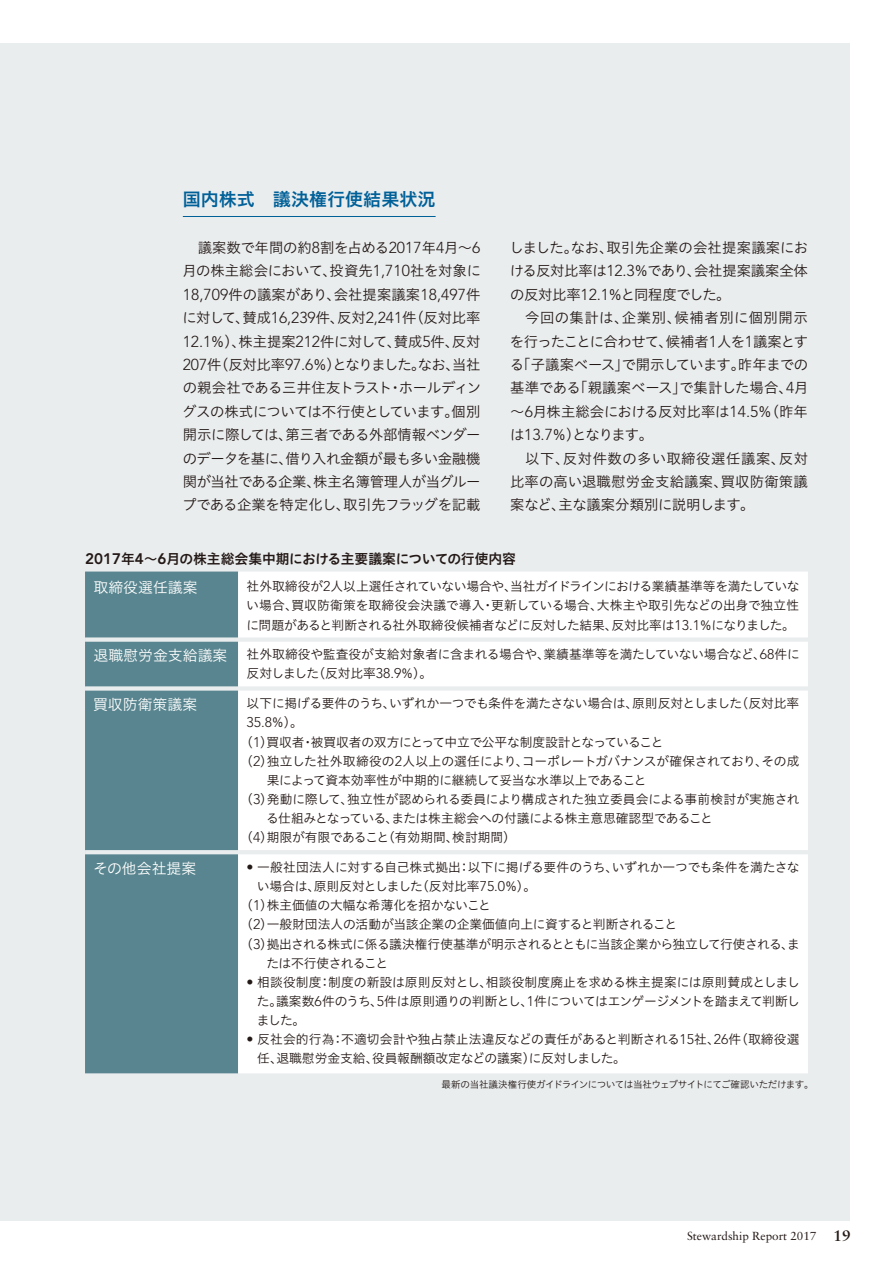
<style>
.page{position:relative;width:893px;height:1263px;background:#fff}
.page>*{position:absolute;margin:0;border:0;box-sizing:border-box;transform-origin:0 0}
.t1{font:18px "Hiragino UD Sans Std W6";color:#006098}
.t2{font:14.85px "Hiragino UD Sans Std W3";color:#fff}
.t3{font:14.4px/23.4px "Hiragino UD Sans Std W3";letter-spacing:-.015em;color:#231916;text-align:justify}
.t4{font:300 14.1px "Avenir";color:#231916}
.t5{font:13.8px "Hiragino UD Sans Std W6";letter-spacing:-.015em;color:#231916}
.t6{font:12.75px/19.2px "Hiragino UD Sans Std W3";letter-spacing:-.02em;color:#231916;text-align:justify}
.t7{font:12.75px/19.2px "Hiragino UD Sans Std W3";color:#231916}
.t8{font:12.75px "Hiragino UD Sans Std W3";letter-spacing:-.045em;color:#231916}
.t9{font:11.7px "Sabon";color:#231916}
.t10{font:9.6px "Hiragino UD Sans Std W3";letter-spacing:-.045em;color:#231916}
.s1{font-family:"Avenir";font-weight:300;font-size:15.75px}
.s2{font-family:"Avenir";font-weight:800;font-size:15.15px}
.s3{font-family:"Avenir";font-weight:300;font-size:14.1px}
.s4{font-family:"Hiragino UD Sans Std W3";font-weight:400;font-size:12.75px}
.s5{font-family:"Avenir";font-weight:800;font-size:14.1px}
.s6{font-weight:700;font-size:15.15px}
</style>
<div class="page">
<div style="left:0;top:43px;width:850px;height:1177px;background:#eaedee"></div>
<hr style="left:183px;top:216px;width:253px;height:1px;background:#006098">
<div style="left:85px;top:571px;width:153px;height:502px;background:#58858f"></div>
<div style="left:238px;top:572px;width:570px;height:501px;background:#fff"></div>
<div style="left:85px;top:637px;width:153px;height:5px;background:#eaedee"></div>
<div style="left:238px;top:637px;width:570px;height:5px;background:#eaedee"></div>
<div style="left:85px;top:686px;width:153px;height:5px;background:#eaedee"></div>
<div style="left:238px;top:686px;width:570px;height:5px;background:#eaedee"></div>
<svg style="left:85px;top:850px;width:153px;height:4px"></svg>
<hr style="left:238px;top:850px;width:570px;height:4px;background:#eaedee">
<h1 class="t1" style="left:183px;top:186px;width:254px">国内株式　議決権行使結果状況</h1>
<p class="t3" style="left:182px;top:235px;width:300px;text-indent:16px">議案数で年間の約<span class="s1">8</span>割を占める<span class="s1">2017</span>年<span class="s1">4</span>月～<span class="s1">6</span>月の株主総会において、投資先<span class="s1">1,710</span>社を対象に<span class="s1">18,709</span>件の議案があり、会社提案議案<span class="s1">18,497</span>件に対して、賛成<span class="s1">16,239</span>件、反対<span class="s1">2,241</span>件（反対比率<span class="s1">12.1</span>％）、株主提案<span class="s1">212</span>件に対して、賛成<span class="s1">5</span>件、反対<span class="s1">207</span>件（反対比率<span class="s1">97.6</span>％）となりました。なお、当社の親会社である三井住友トラスト・ホールディングスの株式については不行使としています。個別開示に際しては、第三者である外部情報ベンダーのデータを基に、借り入れ金額が最も多い金融機関が当社である企業、株主名簿管理人が当グループである企業を特定化し、取引先フラッグを記載</p>
<p class="t3" style="left:509px;top:235px;width:300px">しました。なお、取引先企業の会社提案議案における反対比率は<span class="s1">12.3</span>％であり、会社提案議案全体の反対比率<span class="s1">12.1</span>％と同程度でした。</p>
<p class="t3" style="left:510px;top:305px;width:300px;text-indent:15px">今回の集計は、企業別、候補者別に個別開示を行ったことに合わせて、候補者<span class="s1">1</span>人を<span class="s1">1</span>議案とする「子議案ベース」で開示しています。昨年までの基準である「親議案ベース」で集計した場合、<span class="s1">4</span>月～<span class="s1">6</span>月株主総会における反対比率は<span class="s1">14.5</span>％（昨年は<span class="s1">13.7</span>％）となります。</p>
<p class="t3" style="left:510px;top:446px;width:299px;text-indent:15px">以下、反対件数の多い取締役選任議案、反対比率の高い退職慰労金支給議案、買収防衛策議案など、主な議案分類別に説明します。</p>
<p class="t5" style="left:85px;top:548px;width:432px"><span class="s2">2017</span>年<span class="s2">4</span>～<span class="s2">6</span>月の株主総会集中期における主要議案についての行使内容</p>
<p class="t2" style="left:94px;top:576px;width:106px">取締役選任議案</p>
<p class="t6" style="left:246px;top:576px;width:555px">社外取締役が<span class="s3">2</span>人以上選任されていない場合や、当社ガイドラインにおける業績基準等を満たしていない場合、買収防衛策を取締役会決議で導入・更新している場合、大株主や取引先などの出身で独立性に問題があると判断される社外取締役候補者などに反対した結果、反対比率は<span class="s3">13.1</span>％になりました。</p>
<p class="t2" style="left:94px;top:644px;width:135px">退職慰労金支給議案</p>
<p class="t6" style="left:247px;top:644px;width:555px">社外取締役や監査役が支給対象者に含まれる場合や、業績基準等を満たしていない場合など、<span class="s3">68</span>件に反対しました（反対比率<span class="s3">38.9</span>％）。</p>
<p class="t2" style="left:93px;top:693px;width:105px">買収防衛策議案</p>
<p class="t6" style="left:247px;top:693px;width:554px">以下に掲げる要件のうち、いずれか一つでも条件を満たさない場合は、原則反対としました（反対比率</p>
<p class="t4" style="left:247px;top:714px;width:58px">35.8<span class="s4">％）。</span></p>
<p class="t6" style="left:240px;top:731px;width:425px">（<span class="s3">1</span>）買収者・被買収者の双方にとって中立で公平な制度設計となっていること</p>
<p class="t6" style="left:240px;top:750px;width:561px">（<span class="s3">2</span>）独立した社外取締役の<span class="s3">2</span>人以上の選任により、コーポレートガバナンスが確保されており、その成</p>
<p class="t6" style="left:267px;top:770px;width:381px">果によって資本効率性が中期的に継続して妥当な水準以上であること</p>
<p class="t6" style="left:240px;top:789px;width:561px">（<span class="s3">3</span>）発動に際して、独立性が認められる委員により構成された独立委員会による事前検討が実施され</p>
<p class="t6" style="left:266px;top:808px;width:448px">る仕組みとなっている、または株主総会への付議による株主意思確認型であること</p>
<p class="t7" style="left:240px;top:827px;width:277px">（<span class="s3">4</span>）期限が有限であること（有効期間、検討期間）</p>
<p class="t2" style="left:93px;top:857px;width:105px">その他会社提案</p>
<p class="t6" style="left:247px;top:857px;width:555px"><span class="s5">•</span> 一般社団法人に対する自己株式拠出：以下に掲げる要件のうち、いずれか一つでも条件を満たさな</p>
<p class="t6" style="left:257px;top:876px;width:281px">い場合は、原則反対としました（反対比率<span class="s3">75.0</span>％）。</p>
<p class="t6" style="left:240px;top:895px;width:264px">（<span class="s3">1</span>）株主価値の大幅な希薄化を招かないこと　</p>
<p class="t6" style="left:240px;top:914px;width:438px">（<span class="s3">2</span>）一般財団法人の活動が当該企業の企業価値向上に資すると判断されること</p>
<p class="t8" style="left:240px;top:934px;width:561px">（<span class="s3">3</span>）拠出される株式に係る議決権行使基準が明示されるとともに当該企業から独立して行使される、ま</p>
<p class="t8" style="left:266px;top:953px;width:123px">たは不行使されること</p>
<p class="t6" style="left:257px;top:972px;width:545px;text-indent:-10px"><span class="s5">•</span> 相談役制度：制度の新設は原則反対とし、相談役制度廃止を求める株主提案には原則賛成としました。議案数<span class="s3">6</span>件のうち、<span class="s3">5</span>件は原則通りの判断とし、<span class="s3">1</span>件についてはエンゲージメントを踏まえて判断しました。</p>
<p class="t7" style="left:257px;top:1029px;width:544px;text-indent:-11px"><span class="s5">•</span> 反社会的行為：不適切会計や独占禁止法違反などの責任があると判断される<span class="s3">15</span>社、<span class="s3">26</span>件（取締役選任、退職慰労金支給、役員報酬額改定などの議案）に反対しました。</p>
<p class="t10" style="left:441px;top:1077px;width:374px">最新の当社議決権行使ガイドラインについては当社ウェブサイトにてご確認いただけます。</p>
<p class="t9" style="left:687px;top:1229px;width:165px">Stewardship Report 2017 <span class="s6">19</span></p>
</div>
